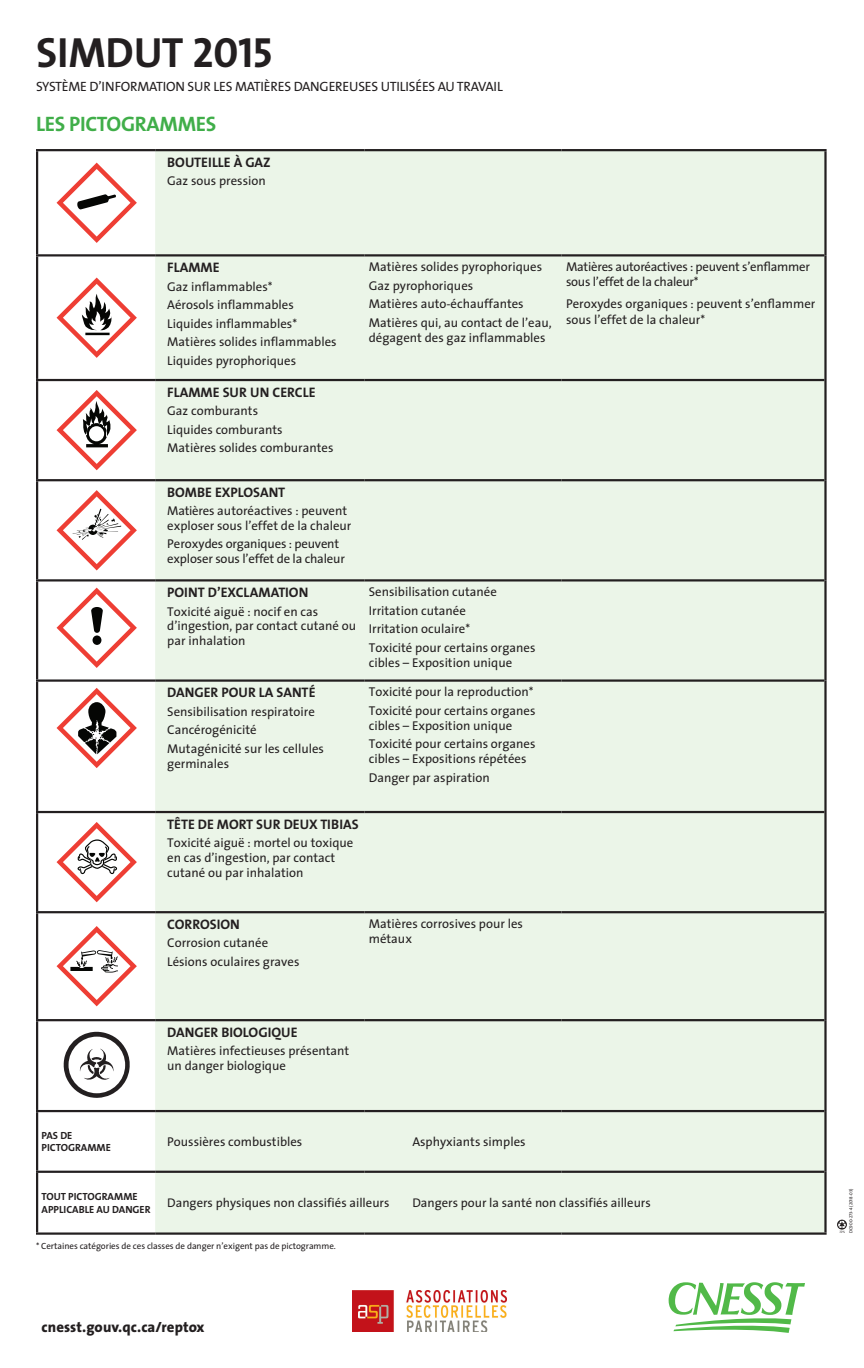
<style>
.page{position:relative;width:864px;height:1368px;background:#fff}
.page>*{position:absolute;margin:0;border:0;box-sizing:border-box;transform-origin:0 0}
.t1{font:42.5px "The Sans Bold Caps";letter-spacing:-.005em;color:#231f20}
.t2{font:21px "The Sans Bold Caps";letter-spacing:-.015em;color:#40ae49}
.t3{font:800 14.8px "The Sans";letter-spacing:.005em;color:#231f20}
.t4{font:13.8px "The Sans Bold Caps";color:#231f20}
.t5{font:13.5px "The Sans Caps";letter-spacing:-.015em;color:#231f20}
.t6{font:12.8px/18.5px "The Sans";color:#231f20}
.t7{font:12.8px/14.7px "The Sans";letter-spacing:-.02em;color:#231f20}
.t8{font:12.6px "The Sans";color:#231f20}
.t9{font:10.4px/12.2px "The Sans Bold Caps";color:#231f20}
.t10{font:9px "The Sans";letter-spacing:-.005em;color:#231f20}
.t11{font:4.5px "The Sans Caps";color:#231f20}
</style>
<div class="page">
<svg style="left:669px;top:1282px;width:136px;height:51px"></svg>
<svg style="left:837px;top:1220px;width:10px;height:13px"></svg>
<img style="left:352px;top:1291px;width:155px;height:41px">
<div style="left:155px;top:151px;width:669px;height:1081px;background:#ebf5e8"></div>
<hr style="left:36px;top:151px;width:2px;height:103px;background:#231f20">
<hr style="left:36px;top:257px;width:2px;height:122px;background:#231f20">
<hr style="left:36px;top:381px;width:2px;height:98px;background:#231f20">
<hr style="left:36px;top:481px;width:2px;height:98px;background:#231f20">
<hr style="left:36px;top:582px;width:2px;height:97px;background:#231f20">
<hr style="left:36px;top:679px;width:119px;height:3px;background:#231f20">
<hr style="left:36px;top:682px;width:2px;height:129px;background:#231f20">
<hr style="left:155px;top:679px;width:209px;height:3px;background:#231f20">
<hr style="left:364px;top:679px;width:198px;height:3px;background:#231f20">
<hr style="left:562px;top:679px;width:262px;height:3px;background:#231f20">
<hr style="left:36px;top:813px;width:2px;height:98px;background:#231f20">
<hr style="left:36px;top:913px;width:2px;height:106px;background:#231f20">
<hr style="left:36px;top:149px;width:119px;height:2px;background:#231f20">
<hr style="left:155px;top:149px;width:209px;height:2px;background:#231f20">
<hr style="left:364px;top:149px;width:198px;height:2px;background:#231f20">
<hr style="left:562px;top:149px;width:265px;height:2px;background:#231f20">
<hr style="left:36px;top:254px;width:119px;height:3px;background:#231f20">
<hr style="left:155px;top:254px;width:209px;height:3px;background:#231f20">
<hr style="left:364px;top:254px;width:198px;height:3px;background:#231f20">
<hr style="left:562px;top:254px;width:262px;height:3px;background:#231f20">
<hr style="left:36px;top:379px;width:119px;height:2px;background:#231f20">
<hr style="left:155px;top:379px;width:209px;height:2px;background:#231f20">
<hr style="left:364px;top:379px;width:198px;height:2px;background:#231f20">
<hr style="left:562px;top:379px;width:262px;height:2px;background:#231f20">
<hr style="left:36px;top:479px;width:119px;height:2px;background:#231f20">
<hr style="left:155px;top:479px;width:209px;height:2px;background:#231f20">
<hr style="left:364px;top:479px;width:198px;height:2px;background:#231f20">
<hr style="left:562px;top:479px;width:262px;height:2px;background:#231f20">
<hr style="left:36px;top:579px;width:119px;height:3px;background:#231f20">
<hr style="left:155px;top:579px;width:209px;height:3px;background:#231f20">
<hr style="left:364px;top:579px;width:198px;height:3px;background:#231f20">
<hr style="left:562px;top:579px;width:262px;height:3px;background:#231f20">
<hr style="left:36px;top:811px;width:119px;height:2px;background:#231f20">
<hr style="left:155px;top:811px;width:209px;height:2px;background:#231f20">
<hr style="left:364px;top:811px;width:198px;height:2px;background:#231f20">
<hr style="left:562px;top:811px;width:262px;height:2px;background:#231f20">
<hr style="left:36px;top:911px;width:119px;height:2px;background:#231f20">
<hr style="left:155px;top:911px;width:209px;height:2px;background:#231f20">
<hr style="left:364px;top:911px;width:198px;height:2px;background:#231f20">
<hr style="left:562px;top:911px;width:262px;height:2px;background:#231f20">
<hr style="left:36px;top:1112px;width:2px;height:59px;background:#231f20">
<hr style="left:36px;top:1173px;width:2px;height:59px;background:#231f20">
<hr style="left:36px;top:1171px;width:119px;height:2px;background:#231f20">
<hr style="left:155px;top:1171px;width:209px;height:2px;background:#231f20">
<hr style="left:364px;top:1171px;width:198px;height:2px;background:#231f20">
<hr style="left:562px;top:1171px;width:262px;height:2px;background:#231f20">
<hr style="left:36px;top:1232px;width:119px;height:3px;background:#231f20">
<hr style="left:155px;top:1232px;width:209px;height:3px;background:#231f20">
<hr style="left:364px;top:1232px;width:198px;height:3px;background:#231f20">
<hr style="left:562px;top:1232px;width:265px;height:3px;background:#231f20">
<hr style="left:36px;top:1019px;width:119px;height:2px;background:#231f20">
<hr style="left:36px;top:1021px;width:2px;height:89px;background:#231f20">
<hr style="left:36px;top:1110px;width:119px;height:2px;background:#231f20">
<hr style="left:155px;top:1019px;width:209px;height:2px;background:#231f20">
<hr style="left:364px;top:1019px;width:198px;height:2px;background:#231f20">
<hr style="left:562px;top:1019px;width:262px;height:2px;background:#231f20">
<hr style="left:155px;top:1110px;width:209px;height:2px;background:#231f20">
<hr style="left:364px;top:1110px;width:198px;height:2px;background:#231f20">
<hr style="left:562px;top:1110px;width:262px;height:2px;background:#231f20">
<hr style="left:824px;top:151px;width:3px;height:104px;background:#231f20">
<hr style="left:824px;top:255px;width:3px;height:125px;background:#231f20">
<hr style="left:824px;top:380px;width:3px;height:100px;background:#231f20">
<hr style="left:824px;top:480px;width:3px;height:100px;background:#231f20">
<hr style="left:824px;top:580px;width:3px;height:101px;background:#231f20">
<hr style="left:824px;top:681px;width:3px;height:131px;background:#231f20">
<hr style="left:824px;top:812px;width:3px;height:100px;background:#231f20">
<hr style="left:824px;top:912px;width:3px;height:108px;background:#231f20">
<hr style="left:824px;top:1020px;width:3px;height:91px;background:#231f20">
<hr style="left:824px;top:1111px;width:3px;height:61px;background:#231f20">
<hr style="left:824px;top:1172px;width:3px;height:60px;background:#231f20">
<svg style="left:57px;top:163px;width:80px;height:80px"></svg>
<svg style="left:57px;top:278px;width:80px;height:80px"></svg>
<svg style="left:57px;top:390px;width:80px;height:80px"></svg>
<svg style="left:57px;top:490px;width:80px;height:80px"></svg>
<svg style="left:57px;top:588px;width:80px;height:80px"></svg>
<svg style="left:57px;top:688px;width:80px;height:80px"></svg>
<svg style="left:57px;top:822px;width:80px;height:80px"></svg>
<svg style="left:57px;top:926px;width:80px;height:80px"></svg>
<svg style="left:64px;top:1032px;width:66px;height:66px"></svg>
<p class="t1" style="left:36px;top:17px;width:238px">SIMDUT 2015</p>
<p class="t5" style="left:36px;top:75px;width:468px">SYSTÈME D’INFORMATION SUR LES MATIÈRES DANGEREUSES UTILISÉES AU TRAVAIL</p>
<p class="t2" style="left:36px;top:106px;width:182px">LES PICTOGRAMMES</p>
<p class="t4" style="left:167px;top:150px;width:105px">BOUTEILLE À GAZ</p>
<p class="t6" style="left:167px;top:171px;width:100px">Gaz sous pression</p>
<p class="t4" style="left:167px;top:256px;width:54px">FLAMME</p>
<p class="t6" style="left:167px;top:277px;width:171px">Gaz inflammables*<br>Aérosols inflammables<br>Liquides inflammables*<br>Matières solides inflammables<br>Liquides pyrophoriques</p>
<p class="t4" style="left:167px;top:380px;width:150px">FLAMME SUR UN CERCLE</p>
<p class="t6" style="left:167px;top:401px;width:168px">Gaz comburants<br>Liquides comburants<br>Matières solides comburantes</p>
<p class="t4" style="left:167px;top:481px;width:120px">BOMBE EXPLOSANT</p>
<p class="t6" style="left:167px;top:503px;width:186px;line-height:14.7px">Matières autoréactives : peuvent exploser sous l’effet de la chaleur</p>
<p class="t6" style="left:167px;top:536px;width:179px;line-height:14.7px">Peroxydes organiques : peuvent exploser sous l’effet de la chaleur</p>
<p class="t4" style="left:167px;top:581px;width:143px">POINT D’EXCLAMATION</p>
<p class="t6" style="left:167px;top:603px;width:190px;line-height:14.7px">Toxicité aiguë : nocif en cas d’ingestion, par contact cutané ou par inhalation</p>
<p class="t4" style="left:167px;top:681px;width:150px">DANGER POUR LA SANTÉ</p>
<p class="t6" style="left:167px;top:702px;width:158px">Sensibilisation respiratoire<br>Cancérogénicité<br>Mutagénicité sur les cellules</p>
<p class="t6" style="left:167px;top:754px;width:64px">germinales</p>
<p class="t6" style="left:369px;top:257px;width:184px">Matières solides pyrophoriques<br>Gaz pyrophoriques<br>Matières auto-échauffantes<br>Matières qui, au contact de l’eau,</p>
<p class="t6" style="left:369px;top:328px;width:178px">dégagent des gaz inflammables</p>
<p class="t6" style="left:369px;top:582px;width:168px">Sensibilisation cutanée<br>Irritation cutanée<br>Irritation oculaire*<br>Toxicité pour certains organes</p>
<p class="t6" style="left:369px;top:653px;width:145px">cibles – Exposition unique</p>
<p class="t6" style="left:369px;top:682px;width:168px">Toxicité pour la reproduction*<br>Toxicité pour certains organes</p>
<p class="t6" style="left:369px;top:716px;width:168px">cibles – Exposition unique<br>Toxicité pour certains organes</p>
<p class="t6" style="left:369px;top:749px;width:159px">cibles – Expositions répétées<br>Danger par aspiration</p>
<p class="t4" style="left:167px;top:812px;width:193px">TÊTE DE MORT SUR DEUX TIBIAS</p>
<p class="t6" style="left:167px;top:835px;width:188px;line-height:14.7px">Toxicité aiguë : mortel ou toxique en cas d’ingestion, par contact cutané ou par inhalation</p>
<p class="t4" style="left:167px;top:913px;width:74px">CORROSION</p>
<p class="t6" style="left:167px;top:933px;width:134px">Corrosion cutanée<br>Lésions oculaires graves</p>
<p class="t6" style="left:369px;top:916px;width:156px;line-height:14.7px">Matières corrosives pour les métaux</p>
<p class="t7" style="left:566px;top:259px;width:245px">Matières autoréactives : peuvent s’enflammer sous l’effet de la chaleur*</p>
<p class="t6" style="left:566px;top:296px;width:251px;line-height:15.5px">Peroxydes organiques : peuvent s’enflammer sous l’effet de la chaleur*</p>
<p class="t4" style="left:167px;top:1020px;width:132px">DANGER BIOLOGIQUE</p>
<p class="t6" style="left:167px;top:1043px;width:184px;line-height:14.7px">Matières infectieuses présentant un danger biologique</p>
<p class="t9" style="left:42px;top:1129px;width:71px">PAS DE<br>PICTOGRAMME</p>
<p class="t6" style="left:167px;top:1132px;width:137px">Poussières combustibles</p>
<p class="t6" style="left:412px;top:1132px;width:115px">Asphyxiants simples</p>
<p class="t9" style="left:42px;top:1190px;width:110px">TOUT PICTOGRAMME<br>APPLICABLE AU DANGER</p>
<p class="t8" style="left:167px;top:1193px;width:224px">Dangers physiques non classifiés ailleurs</p>
<p class="t8" style="left:412px;top:1193px;width:240px">Dangers pour la santé non classifiés ailleurs</p>
<p class="t10" style="left:36px;top:1239px;width:301px">* Certaines catégories de ces classes de danger n’exigent pas de pictogramme.</p>
<p class="t3" style="left:42px;top:1314px;width:164px">cnesst.gouv.qc.ca/reptox</p>
<p class="t11" style="left:847px;top:1233px;width:46px;rotate:-90deg">DC900-273-4 (2018-03)</p>
</div>
